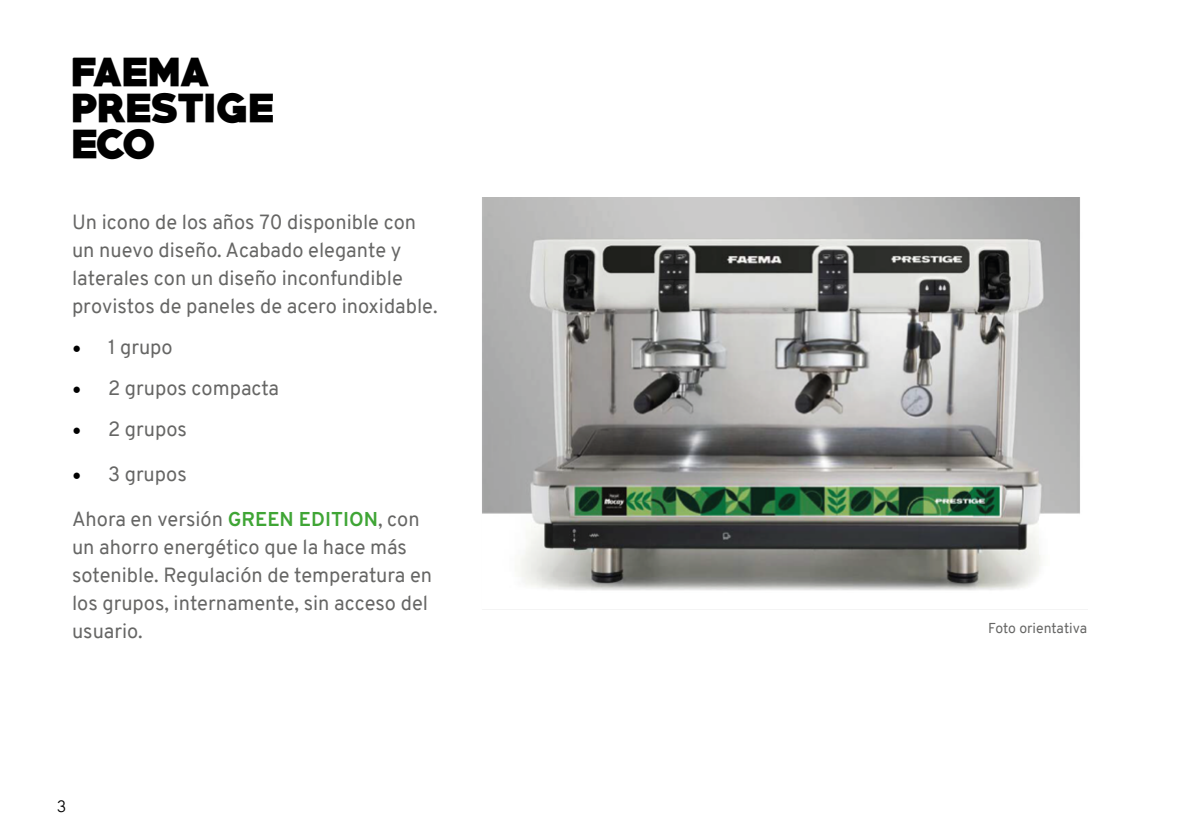
<style>
.page{position:relative;width:1191px;height:840px;background:#fff}
.page>*{position:absolute;margin:0;border:0;box-sizing:border-box;transform-origin:0 0}
.t1{font:700 36px/36px "PRIMETIME";letter-spacing:-.005em;color:#000}
.t2{font:20px/28px "Overpass";color:#666665}
.t3{font:300 16px "Overpass";color:#000}
.t4{font:14px "Overpass";color:#666665}
.s1{font-family:"Minion Pro";font-size:24px;color:#000}
.s2{font-weight:700;color:#3fa535}
</style>
<div class="page">
<img style="left:482px;top:197px;width:605px;height:413px">
<h1 class="t1" style="left:72px;top:55px;width:204px">FAEMA<br>PRESTIGE<br>ECO</h1>
<p class="t2" style="left:72px;top:208px;width:367px">Un icono de los años 70 disponible con un nuevo diseño. Acabado elegante y laterales con un diseño inconfundible provistos de paneles de acero inoxidable.</p>
<p class="t2" style="left:72px;top:333px;width:102px"><span class="s1">•</span> 1 grupo</p>
<p class="t2" style="left:72px;top:374px;width:209px"><span class="s1">•</span> 2 grupos compacta</p>
<p class="t2" style="left:72px;top:415px;width:116px"><span class="s1">•</span> 2 grupos</p>
<p class="t2" style="left:72px;top:460px;width:116px"><span class="s1">•</span> 3 grupos</p>
<p class="t2" style="left:72px;top:505px;width:361px">Ahora en versión <span class="s2">GREEN EDITION</span>, con un ahorro energético que la hace más sotenible. Regulación de temperatura en los grupos, internamente, sin acceso del usuario.</p>
<p class="t3" style="left:57px;top:794px;width:11px">3</p>
<p class="t4" style="left:988px;top:617px;width:101px">Foto orientativa</p>
</div>
